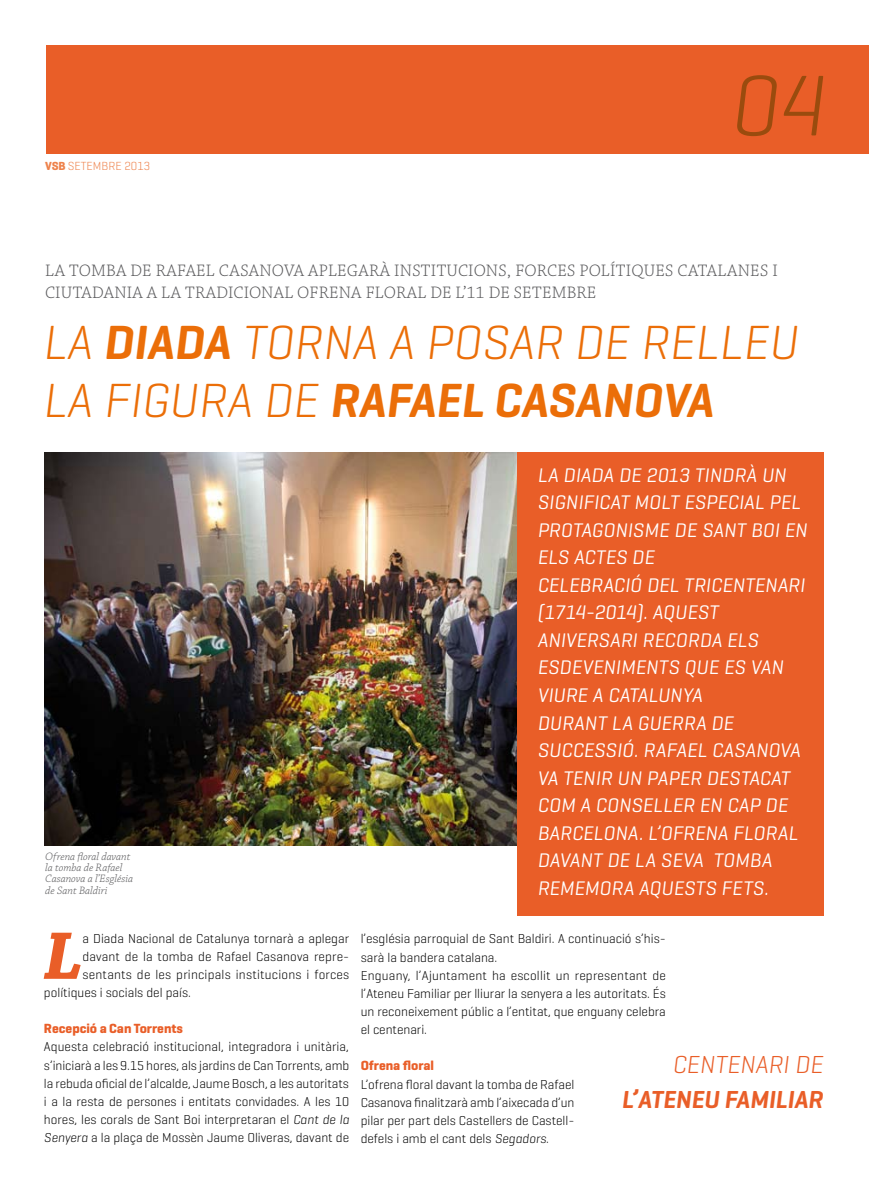
<style>
.page{position:relative;width:869px;height:1188px;background:#fff}
.page>*{position:absolute;margin:0;border:0;box-sizing:border-box;transform-origin:0 0}
.t1{font:italic 300 87.5px "Geogrotesque";color:#9a4b0e}
.t2{font:italic 700 70.88px "Chaparral Pro";color:#e95e28}
.t3{font:italic 300 48.75px/57.5px "Geogrotesque";color:#eb6e08}
.t4{font:italic 600 25px "Geogrotesque";color:#e95e28}
.t5{font:italic 300 25px "Geogrotesque";color:#e95e28}
.t6{font:italic 20px/27.5px "Geogrotesque";letter-spacing:.005em;color:#fff}
.t7{font:300 17.5px "Chaparral Pro";letter-spacing:.015em;color:#58585a}
.t8{font:700 13.5px "Geogrotesque";color:#e95e28}
.t9{font:300 13.12px/18.1px "Geogrotesque";color:#000;text-align:justify}
.t10{font:300 12px "Geogrotesque";color:#ee824b}
.t11{font:italic 300 11.25px/11.2px "Chaparral Pro";color:#58585a}
.s1{font-weight:700}
.s2{font-weight:600}
.s3{font-style:italic}
</style>
<div class="page">
<div style="left:46px;top:45px;width:822px;height:108px;background:#e95e28"></div>
<img style="left:45px;top:452px;width:472px;height:393px">
<div style="left:517px;top:452px;width:306px;height:463px;background:#e95e28"></div>
<p class="t10" style="left:45px;top:159px;width:107px"><span class="s1">VSB</span> SETEMBRE 2013</p>
<h1 class="t1" style="left:729px;top:51px;width:95px">04</h1>
<h3 class="t7" style="left:45px;top:261px;width:440px">LA TOMBA DE RAFAEL CASANOVA APLE GARÀ INSTITUCIONS</h3>
<h3 class="t7" style="left:507px;top:261px;width:272px">, FORCES POLÍTIQUES CATALANES I</h3>
<h3 class="t7" style="left:45px;top:282px;width:40px">CIUTADAN</h3>
<h3 class="t7" style="left:127px;top:282px;width:470px">IA A LA TRADICIONAL OFRENA FLORAL DE L’11 DE SETEMBRE</h3>
<h3 class="t3" style="left:43px;top:312px;width:756px">LA <span class="s2">DIADA</span> TORNA A POSAR DE RELLEU<br>LA FIGURA DE <span class="s2">RAFAEL CASANOVA</span></h3>
<p class="t11" style="left:45px;top:851px;width:89px">Ofrena floral davant la tomba de Rafael<br>Casanova a l’Església de Sant Baldiri</p>
<p class="t6" style="left:537px;top:460px;width:271px">LA DIADA DE 2013 TINDRÀ UN<br>SIGNIFICAT MOLT ESPECIAL PEL<br>PROTAGONISME DE SANT BOI EN<br>ELS ACTES DE<br>CEL EBRACIÓ DEL TRICENTENARI (1714-2014). AQUEST<br>ANIVERSARI RECORDA ELS<br>ESDEVENIMENTS QUE ES VAN<br>VIURE A CATALUNYA<br>DURANT LA GUERRA DE<br>SUCCESSIÓ. RAFAEL CASANOVA<br>VA TENIR UN PAPER DESTACAT<br>COM A CONSELLER EN CAP DE<br>BARCEL ONA. L’OFRENA FL ORAL<br>DAVANT DE LA SEVA TOMBA<br>REMEMORA AQUESTS FETS.</p>
<h2 class="t2" style="left:44px;top:914px;width:40px">L</h2>
<p class="t9" style="left:82px;top:928px;width:268px">a Diada Nacional de Catalunya tornarà a aplegar</p>
<p class="t9" style="left:82px;top:946px;width:268px">davant de la tomba de Rafael Casanova repre-</p>
<p class="t9" style="left:82px;top:964px;width:268px">sentants de les principals institucions i forces</p>
<p class="t9" style="left:44px;top:982px;width:148px">polítiques i socials del país.</p>
<p class="t8" style="left:44px;top:1019px;width:140px">Recepció a Can Torrents</p>
<p class="t9" style="left:44px;top:1037px;width:307px">Aquesta celebració institucional, integradora i unitària, s’iniciarà a les 9.15 hores, als jardins de Can Torrents, amb la rebuda oficial de l’alcalde, Jaume Bosch, a les autoritats i a la resta de persones i entitats convidades. A les 10 hores, les corals de Sant Boi interpretaran el <span class="s3">CANT DE LA SENYERA</span> a la plaça de Mossèn Jaume Oliveras, davant de</p>
<p class="t9" style="left:360px;top:929px;width:306px;text-align:left">l’església parroquial de Sant Baldiri. A continuació s’his&shy;sarà la bandera catalana.<br>Enguany, l’Ajuntament ha escollit un representant de l’Ateneu Familiar per lliurar la senyera a les autoritats. És un reconeixement públic a l’entitat, que enguany celebra el centenari.</p>
<p class="t8" style="left:360px;top:1056px;width:75px">Ofrena floral</p>
<p class="t9" style="left:360px;top:1074px;width:215px">L’ofrena floral davant la tomba de Rafael Casanova finalitzarà amb l’aixecada d’un pilar per part dels Castellers de Castell&shy;defels i amb el cant dels <span class="s3">SEGADORS</span>.</p>
<h3 class="t5" style="left:672px;top:1048px;width:152px">CENTENARI DE</h3>
<h3 class="t4" style="left:621px;top:1083px;width:203px">L’ATENEU FAMILIAR</h3>
</div>
